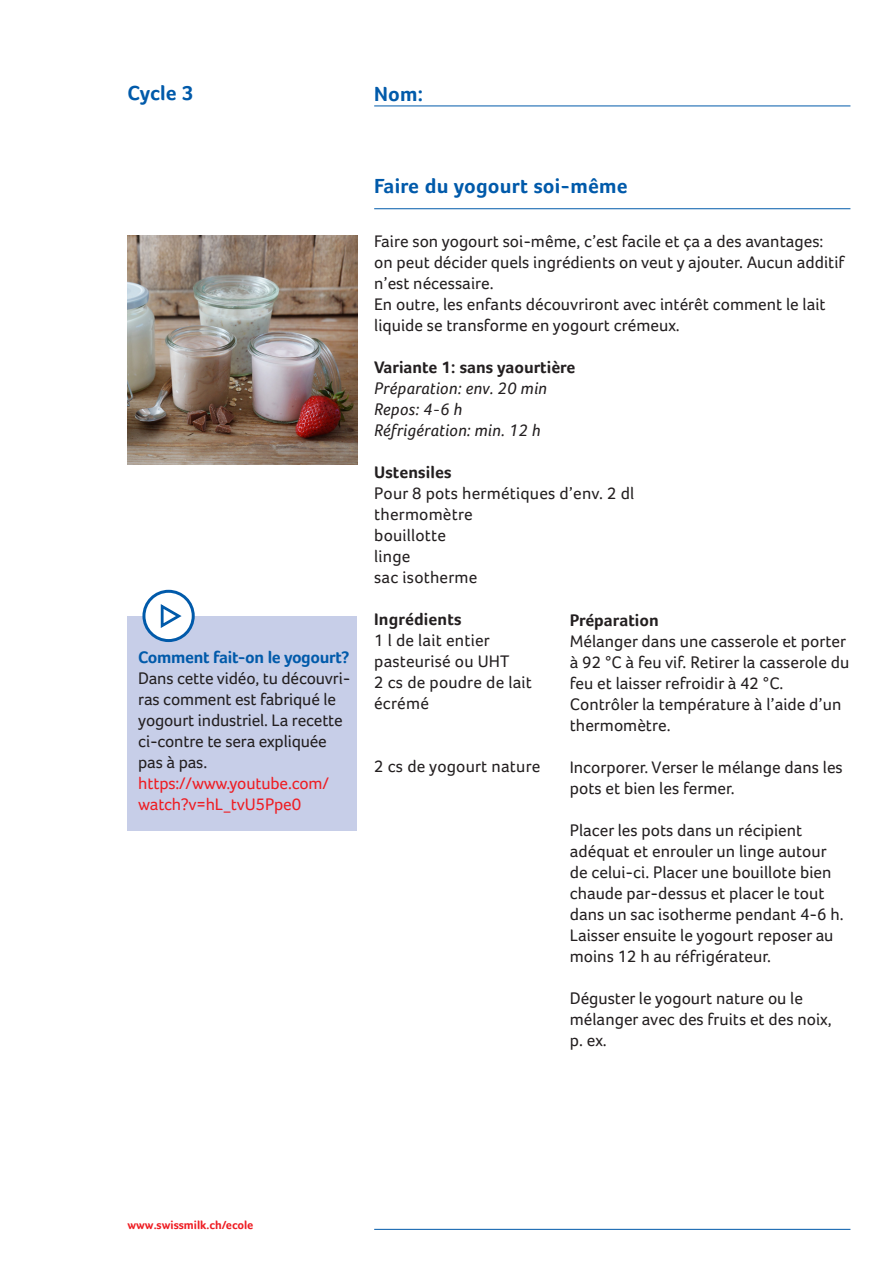
<style>
.page{position:relative;width:893px;height:1263px;background:#fff}
.page>*{position:absolute;margin:0;border:0;box-sizing:border-box;transform-origin:0 0}
.t1{font:700 21px "Foco";letter-spacing:.01em;color:#015aaa}
.t2{font:17.25px/21px "Foco";color:#231f20}
.t3{font:700 17.25px "Foco";color:#231f20}
.t4{font:italic 17.25px "Foco";letter-spacing:.01em;color:#231f20}
.t5{font:17.25px/21px "Foco";letter-spacing:-.01em;color:#ee1d23}
.t6{font:700 17.25px "Foco";letter-spacing:-.02em;color:#015aaa}
.t7{font:700 12px "Foco";color:#ee1d23}
</style>
<div class="page">
<hr style="left:374px;top:208px;width:476px;height:1px;background:#015aaa">
<hr style="left:374px;top:1229px;width:476px;height:1px;background:#015aaa">
<hr style="left:374px;top:106px;width:476px;height:1px;background:#015aaa">
<img style="left:128px;top:235px;width:229px;height:230px">
<div style="left:128px;top:616px;width:229px;height:214px;background:#c7cee8"></div>
<div style="left:144px;top:591px;width:49px;height:49px;background:#fff;border-radius:50%"></div>
<div style="left:142px;top:590px;width:53px;height:52px;border:3px solid #015aaa;border-radius:50%"></div>
<svg style="left:160px;top:604px;width:22px;height:24px"></svg>
<p class="t1" style="left:128px;top:80px;width:68px">Cycle 3</p>
<p class="t1" style="left:374px;top:82px;width:50px">Nom:</p>
<p class="t6" style="left:138px;top:647px;width:213px">Comment fait-on le yogourt?</p>
<p class="t2" style="left:138px;top:667px;width:214px">Dans cette vidéo, tu découvri&shy;ras comment est fabriqué le yogourt industriel. La recette ci-contre te sera expliquée pas à pas.</p>
<p class="t5" style="left:138px;top:772px;width:192px">https://www.youtube.com/ watch?v=hL_tvU5Ppe0</p>
<p class="t1" style="left:374px;top:174px;width:255px">Faire du yogourt soi-même</p>
<p class="t2" style="left:374px;top:231px;width:451px">Faire son yogourt soi-même, c’est facile et ça a des avantages:</p>
<p class="t2" style="left:374px;top:252px;width:472px">on peut décider quels ingrédients on veut y ajouter. Aucun additif n’est nécessaire.</p>
<p class="t2" style="left:374px;top:294px;width:453px">En outre, les enfants découvriront avec intérêt comment le lait liquide se transforme en yogourt crémeux.</p>
<p class="t3" style="left:374px;top:357px;width:203px">Variante 1: sans yaourtière</p>
<p class="t4" style="left:374px;top:379px;width:174px">Préparation: env. 20 min</p>
<p class="t4" style="left:374px;top:400px;width:90px">Repos: 4-6 h</p>
<p class="t4" style="left:374px;top:421px;width:168px">Réfrigération: min. 12 h</p>
<p class="t3" style="left:374px;top:462px;width:79px">Ustensiles</p>
<p class="t2" style="left:374px;top:483px;width:262px">Pour 8 pots hermétiques d’env. 2 dl</p>
<p class="t2" style="left:374px;top:504px;width:100px">thermomètre</p>
<p class="t2" style="left:374px;top:525px;width:73px">bouillotte</p>
<p class="t2" style="left:374px;top:546px;width:38px">linge</p>
<p class="t2" style="left:374px;top:567px;width:105px">sac isotherme</p>
<p class="t3" style="left:374px;top:609px;width:89px">Ingrédients</p>
<p class="t2" style="left:374px;top:630px;width:117px">1 l de lait entier</p>
<p class="t2" style="left:374px;top:651px;width:137px">pasteurisé ou UHT</p>
<p class="t2" style="left:374px;top:672px;width:159px">2 cs de poudre de lait</p>
<p class="t2" style="left:374px;top:693px;width:56px">écrémé</p>
<p class="t3" style="left:570px;top:610px;width:90px">Préparation</p>
<p class="t2" style="left:570px;top:630px;width:281px">Mélanger dans une casserole et porter à 92 °C à feu vif. Retirer la casserole du feu et laisser refroidir à 42 °C.<br>Contrôler la température à l’aide d’un thermomètre.</p>
<p class="t2" style="left:570px;top:756px;width:275px">Incorporer. Verser le mélange dans les pots et bien les fermer.</p>
<p class="t2" style="left:570px;top:819px;width:258px">Placer les pots dans un récipient adéquat et enrouler un linge autour</p>
<p class="t2" style="left:570px;top:861px;width:275px">de celui-ci. Placer une bouillote bien chaude par-dessus et placer le tout dans un sac isotherme pendant 4-6 h.<br>Laisser ensuite le yogourt reposer au moins 12 h au réfrigérateur.</p>
<p class="t2" style="left:570px;top:987px;width:263px">Déguster le yogourt nature ou le mélanger avec des fruits et des noix,</p>
<p class="t2" style="left:570px;top:1029px;width:38px">p. ex.</p>
<p class="t2" style="left:374px;top:756px;width:168px">2 cs de yogourt nature</p>
<p class="t7" style="left:128px;top:1218px;width:127px">www.swissmilk.ch/ecole</p>
</div>
